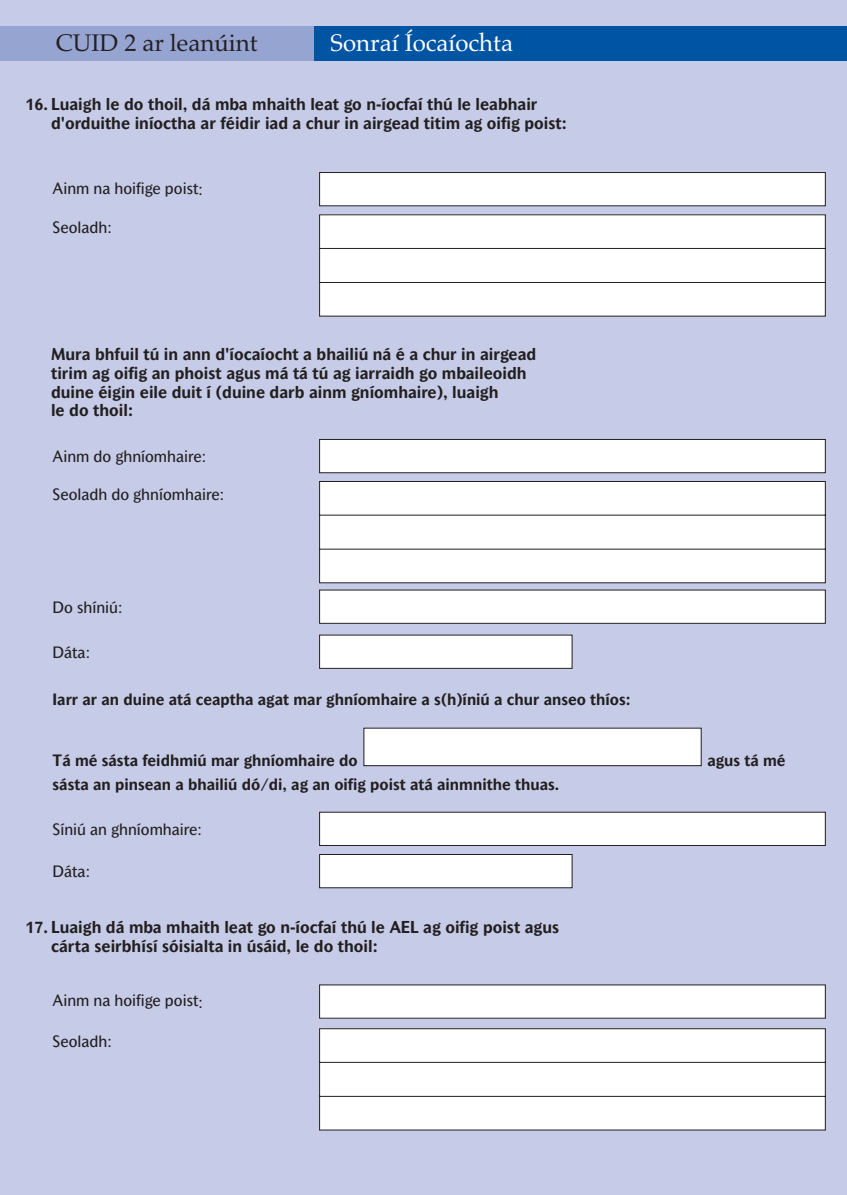
<style>
.page{position:relative;width:847px;height:1195px;background:#fff}
.page>*{position:absolute;margin:0;border:0;box-sizing:border-box;transform-origin:0 0}
.t1{font:24px "Palatino";color:#fff}
.t2{font:24px "Palatino";color:#231f20}
.t3{font:700 16.5px/18.8px "Mahsuri Sans";color:#231f20}
.t4{font:700 15.75px "Mahsuri Sans";color:#231f20}
.t5{font:15.75px "Mahsuri Sans";color:#231f20}
</style>
<div class="page">
<div style="left:0;top:1px;width:846px;height:1194px;background:#c6cce7"></div>
<div style="left:319px;top:173px;width:506px;height:33px;background:#fff"></div>
<div style="left:319px;top:172px;width:506px;height:34px;border:1px solid #231f20"></div>
<svg style="left:319px;top:214px;width:507px;height:103px;background:#f1f1f1"></svg>
<div style="left:319px;top:439px;width:506px;height:34px;background:#fff"></div>
<div style="left:319px;top:439px;width:506px;height:34px;border:1px solid #231f20"></div>
<div style="left:319px;top:590px;width:506px;height:33px;background:#fff"></div>
<div style="left:319px;top:590px;width:506px;height:34px;border:1px solid #231f20"></div>
<div style="left:319px;top:481px;width:507px;height:102px;background:#fff"></div>
<div style="left:319px;top:635px;width:253px;height:33px;background:#fff"></div>
<div style="left:319px;top:635px;width:253px;height:34px;border:1px solid #231f20"></div>
<div style="left:364px;top:728px;width:336px;height:37px;background:#fff"></div>
<div style="left:363px;top:728px;width:338px;height:38px;border:1px solid #231f20"></div>
<div style="left:319px;top:812px;width:506px;height:33px;background:#fff"></div>
<div style="left:319px;top:812px;width:506px;height:34px;border:1px solid #231f20"></div>
<div style="left:319px;top:854px;width:253px;height:34px;background:#fff"></div>
<div style="left:319px;top:854px;width:253px;height:34px;border:1px solid #231f20"></div>
<div style="left:319px;top:985px;width:506px;height:33px;background:#fff"></div>
<svg style="left:319px;top:1028px;width:507px;height:103px;background:#f1f0f1"></svg>
<div style="left:313px;top:26px;width:533px;height:34px;background:#0054a4"></div>
<div style="left:0;top:26px;width:313px;height:34px;background:#96a4d2"></div>
<h1 class="t2" style="left:56px;top:33px;width:203px">CUID 2 ar leanúint</h1>
<h1 class="t1" style="left:330px;top:33px;width:184px">Sonraí Íocaíochta</h1>
<p class="t3" style="left:51px;top:95px;width:517px;text-indent:-26px">16. Luaigh le do thoil, dá mba mhaith leat go n-íocfaí thú le leabhair d'orduithe iníoctha ar féidir iad a chur in airgead titim ag oifig poist:</p>
<p class="t5" style="left:53px;top:181px;width:152px">Ainm na hoifige poist:</p>
<p class="t5" style="left:53px;top:221px;width:61px">Seoladh:</p>
<p class="t3" style="left:51px;top:346px;width:486px">Mura bhfuil tú in ann d'íocaíocht a bhailiú ná é a chur in airgead tirim ag oifig an phoist agus má tá tú ag iarraidh go mbaileoidh duine éigin eile duit í (duine darb ainm gníomhaire), luaigh<br>le do thoil:</p>
<p class="t5" style="left:53px;top:450px;width:155px">Ainm do ghníomhaire:</p>
<p class="t5" style="left:53px;top:488px;width:173px">Seoladh do ghníomhaire:</p>
<p class="t5" style="left:53px;top:600px;width:71px">Do shíniú:</p>
<p class="t5" style="left:53px;top:645px;width:39px">Dáta:</p>
<p class="t4" style="left:53px;top:693px;width:579px">Iarr ar an duine atá ceaptha agat mar ghníomhaire a s(h)íniú a chur anseo thíos:</p>
<p class="t4" style="left:53px;top:754px;width:306px">Tá mé sásta feidhmiú mar ghníomhaire do</p>
<p class="t4" style="left:707px;top:754px;width:80px">agus tá mé</p>
<p class="t4" style="left:53px;top:778px;width:508px">sásta an pinsean a bhailiú dó/di, ag an oifig poist atá ainmnithe thuas.</p>
<p class="t5" style="left:53px;top:822px;width:151px">Síniú an ghníomhaire:</p>
<p class="t5" style="left:53px;top:865px;width:39px">Dáta:</p>
<p class="t3" style="left:51px;top:919px;width:509px;text-indent:-26px">17. Luaigh dá mba mhaith leat go n-íocfaí thú le AEL ag oifig poist agus cárta seirbhísí sóisialta in úsáid, le do thoil:</p>
<p class="t5" style="left:53px;top:994px;width:152px">Ainm na hoifige poist:</p>
<p class="t5" style="left:53px;top:1035px;width:61px">Seoladh:</p>
</div>
